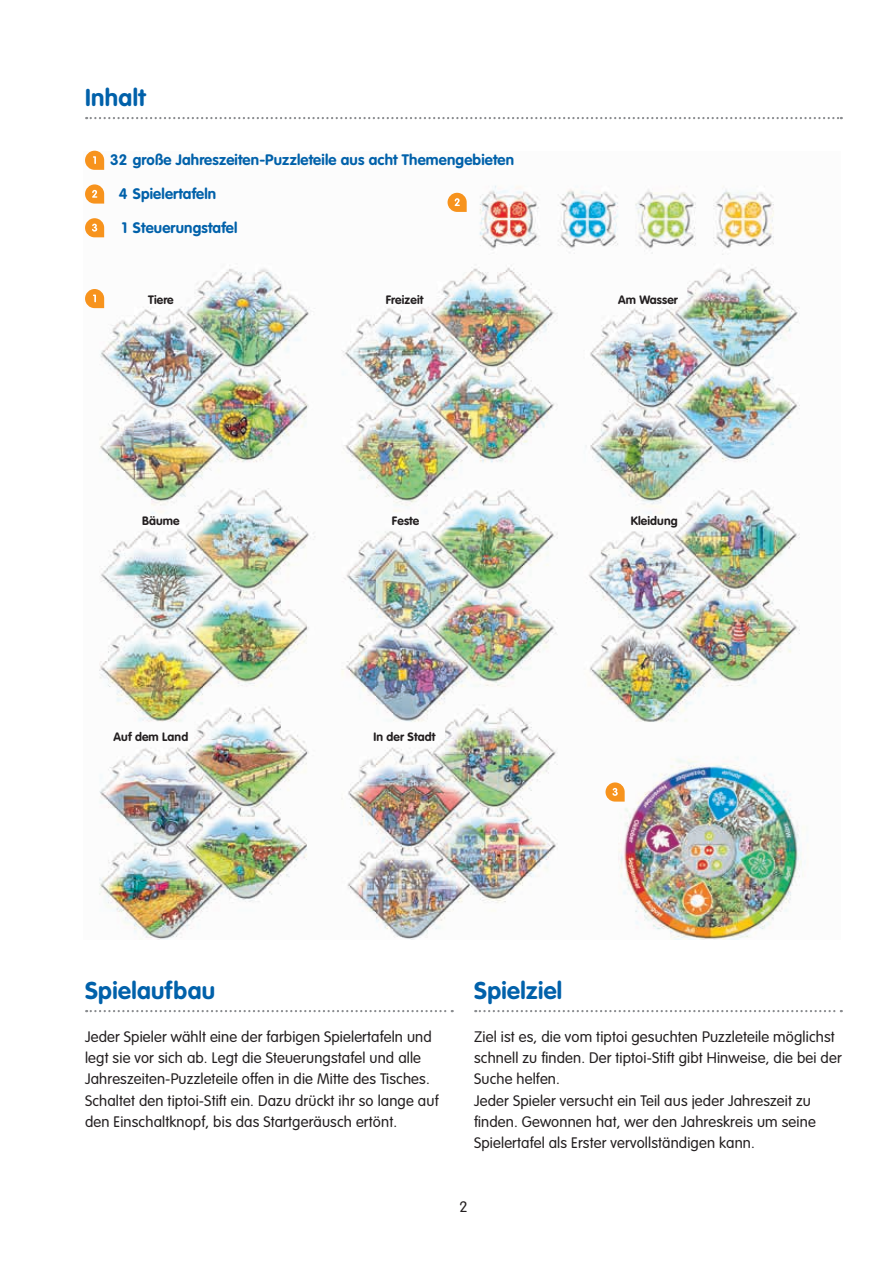
<style>
.page{position:relative;width:893px;height:1263px;background:#fff}
.page>*{position:absolute;margin:0;border:0;box-sizing:border-box;transform-origin:0 0}
.t1{font:700 24px "VAG Rounded Std";letter-spacing:.015em;color:#0161aa}
.t2{font:300 15px/21.3px "VAG Rounded Std";letter-spacing:.01em;color:#231f20}
.t3{font:700 15px "VAG Rounded Std";letter-spacing:.01em;color:#0161aa}
.t4{font:700 12px "VAG Rounded Std";letter-spacing:.01em;color:#231f20}
</style>
<div class="page">
<img style="left:92px;top:159px;width:714px;height:780px">
<svg style="left:86px;top:1010px;width:367px;height:2px"></svg>
<svg style="left:475px;top:1010px;width:367px;height:2px"></svg>
<svg style="left:86px;top:117px;width:756px;height:2px"></svg>
<svg style="left:85px;top:151px;width:19px;height:19px"></svg>
<svg style="left:85px;top:184px;width:19px;height:20px"></svg>
<svg style="left:85px;top:218px;width:19px;height:19px"></svg>
<svg style="left:85px;top:289px;width:19px;height:19px"></svg>
<svg style="left:448px;top:193px;width:19px;height:19px"></svg>
<svg style="left:605px;top:782px;width:20px;height:19px"></svg>
<h1 class="t1" style="left:85px;top:84px;width:62px">Inhalt</h1>
<p class="t3" style="left:110px;top:151px;width:406px">32 große Jahreszeiten-Puzzleteile aus acht Themengebieten</p>
<p class="t3" style="left:119px;top:185px;width:99px">4 Spielertafeln</p>
<p class="t3" style="left:122px;top:219px;width:117px">1 Steuerungstafel</p>
<p class="t4" style="left:148px;top:292px;width:27px">Tiere</p>
<p class="t4" style="left:386px;top:292px;width:39px">Freizeit</p>
<p class="t4" style="left:618px;top:292px;width:61px">Am Wasser</p>
<p class="t4" style="left:142px;top:514px;width:39px">Bäume</p>
<p class="t4" style="left:392px;top:514px;width:29px">Feste</p>
<p class="t4" style="left:114px;top:729px;width:76px">Auf dem Land</p>
<p class="t4" style="left:373px;top:729px;width:63px">In der Stadt</p>
<p class="t4" style="left:631px;top:514px;width:49px">Kleidung</p>
<h1 class="t1" style="left:85px;top:977px;width:132px">Spielaufbau</h1>
<p class="t2" style="left:85px;top:1026px;width:355px">Jeder Spieler wählt eine der farbigen Spielertafeln und legt sie vor sich ab. Legt die Steuerungstafel und alle Jahreszeiten-Puzzleteile offen in die Mitte des Tisches.<br>Schaltet den tiptoi-Stift ein. Dazu drückt ihr so lange auf den Einschaltknopf, bis das Startgeräusch ertönt.</p>
<h1 class="t1" style="left:474px;top:977px;width:90px">Spielziel</h1>
<p class="t2" style="left:474px;top:1026px;width:369px">Ziel ist es, die vom tiptoi gesuchten Puzzleteile möglichst schnell zu finden. Der tiptoi-Stift gibt Hinweise, die bei der Suche helfen.<br>Jeder Spieler versucht ein Teil aus jeder Jahreszeit zu finden. Gewonnen hat, wer den Jahreskreis um seine Spielertafel als Erster vervollständigen kann.</p>
<p class="t2" style="left:459px;top:1196px;width:10px">2</p>
</div>
